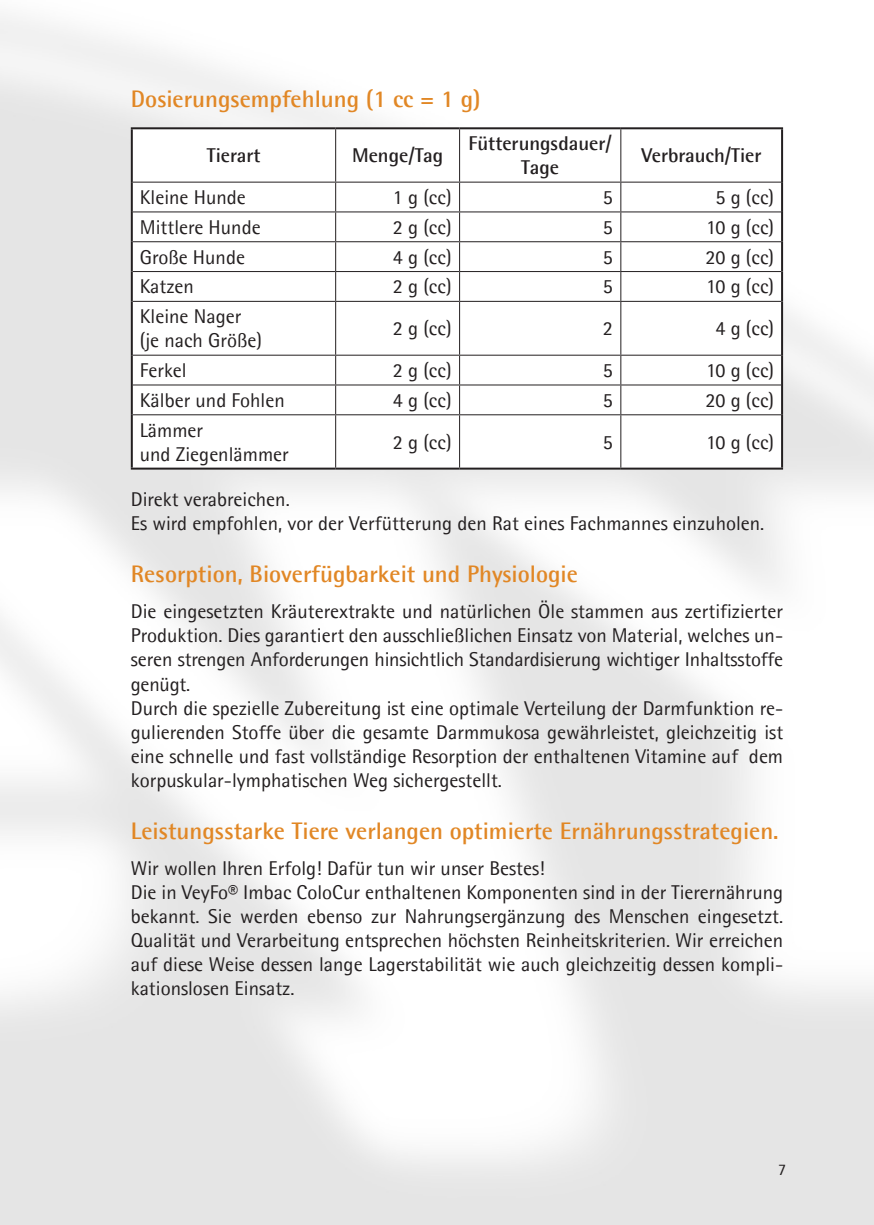
<style>
.page{position:relative;width:874px;height:1225px;background:#fff}
.page>*{position:absolute;margin:0;border:0;box-sizing:border-box;transform-origin:0 0}
.Überschriften{font:700 24px "Agfa Rotis Semisans";color:#e18725}
.Fließtext{font:20px/24px "Agfa Rotis Semisans";color:#231f20;text-align:justify}
.Fließtext-2{font:700 20px "Agfa Rotis Semisans";color:#231f20}
.t1{font:16px "Agfa Rotis Semisans";color:#231f20}
</style>
<div class="page">
<img style="left:0;top:16px;width:873px;height:1209px">
<svg style="left:133px;top:129px;width:647px;height:338px"></svg>
<hr style="left:131px;top:127px;width:204px;height:2px;background:#231f20">
<hr style="left:131px;top:129px;width:2px;height:53px;background:#231f20">
<hr style="left:335px;top:127px;width:124px;height:2px;background:#231f20">
<hr style="left:459px;top:127px;width:161px;height:2px;background:#231f20">
<hr style="left:620px;top:127px;width:162px;height:2px;background:#231f20">
<hr style="left:780px;top:129px;width:2px;height:53px;background:#231f20">
<hr style="left:131px;top:182px;width:2px;height:30px;background:#231f20">
<hr style="left:780px;top:182px;width:2px;height:30px;background:#231f20">
<hr style="left:131px;top:212px;width:2px;height:30px;background:#231f20">
<hr style="left:780px;top:212px;width:2px;height:30px;background:#231f20">
<hr style="left:131px;top:242px;width:2px;height:29px;background:#231f20">
<hr style="left:780px;top:242px;width:2px;height:29px;background:#231f20">
<hr style="left:131px;top:271px;width:2px;height:30px;background:#231f20">
<hr style="left:780px;top:271px;width:2px;height:30px;background:#231f20">
<hr style="left:131px;top:301px;width:2px;height:54px;background:#231f20">
<hr style="left:780px;top:301px;width:2px;height:54px;background:#231f20">
<hr style="left:131px;top:355px;width:2px;height:30px;background:#231f20">
<hr style="left:780px;top:355px;width:2px;height:30px;background:#231f20">
<hr style="left:131px;top:385px;width:2px;height:30px;background:#231f20">
<hr style="left:780px;top:385px;width:2px;height:30px;background:#231f20">
<hr style="left:131px;top:415px;width:2px;height:52px;background:#231f20">
<hr style="left:780px;top:415px;width:2px;height:52px;background:#231f20">
<hr style="left:131px;top:467px;width:204px;height:2px;background:#231f20">
<hr style="left:335px;top:467px;width:124px;height:2px;background:#231f20">
<hr style="left:459px;top:467px;width:161px;height:2px;background:#231f20">
<hr style="left:620px;top:467px;width:162px;height:2px;background:#231f20">
<hr style="left:335px;top:129px;width:1px;height:53px;background:#231f20">
<hr style="left:459px;top:129px;width:1px;height:53px;background:#231f20">
<hr style="left:620px;top:129px;width:1px;height:53px;background:#231f20">
<hr style="left:133px;top:182px;width:202px;height:1px;background:#231f20">
<hr style="left:335px;top:182px;width:124px;height:1px;background:#231f20">
<hr style="left:459px;top:182px;width:161px;height:1px;background:#231f20">
<hr style="left:620px;top:182px;width:160px;height:1px;background:#231f20">
<hr style="left:133px;top:211px;width:202px;height:1px;background:#231f20">
<hr style="left:335px;top:211px;width:124px;height:1px;background:#231f20">
<hr style="left:459px;top:211px;width:161px;height:1px;background:#231f20">
<hr style="left:620px;top:211px;width:160px;height:1px;background:#231f20">
<hr style="left:133px;top:241px;width:202px;height:1px;background:#231f20">
<hr style="left:335px;top:241px;width:124px;height:1px;background:#231f20">
<hr style="left:459px;top:241px;width:161px;height:1px;background:#231f20">
<hr style="left:620px;top:241px;width:160px;height:1px;background:#231f20">
<hr style="left:133px;top:271px;width:202px;height:1px;background:#231f20">
<hr style="left:335px;top:271px;width:124px;height:1px;background:#231f20">
<svg style="left:335px;top:183px;width:1px;height:118px"></svg>
<hr style="left:459px;top:271px;width:161px;height:1px;background:#231f20">
<svg style="left:459px;top:183px;width:1px;height:118px"></svg>
<hr style="left:620px;top:271px;width:160px;height:1px;background:#231f20">
<svg style="left:620px;top:183px;width:1px;height:118px"></svg>
<hr style="left:133px;top:301px;width:202px;height:1px;background:#231f20">
<hr style="left:335px;top:301px;width:124px;height:1px;background:#231f20">
<hr style="left:335px;top:302px;width:1px;height:53px;background:#231f20">
<hr style="left:459px;top:301px;width:161px;height:1px;background:#231f20">
<hr style="left:459px;top:302px;width:1px;height:53px;background:#231f20">
<hr style="left:620px;top:301px;width:160px;height:1px;background:#231f20">
<hr style="left:620px;top:302px;width:1px;height:53px;background:#231f20">
<hr style="left:133px;top:355px;width:202px;height:1px;background:#231f20">
<hr style="left:335px;top:355px;width:124px;height:1px;background:#231f20">
<hr style="left:459px;top:355px;width:161px;height:1px;background:#231f20">
<hr style="left:620px;top:355px;width:160px;height:1px;background:#231f20">
<hr style="left:133px;top:384px;width:202px;height:1px;background:#231f20">
<hr style="left:335px;top:384px;width:124px;height:1px;background:#231f20">
<svg style="left:335px;top:356px;width:1px;height:58px"></svg>
<hr style="left:459px;top:384px;width:161px;height:1px;background:#231f20">
<svg style="left:459px;top:356px;width:1px;height:58px"></svg>
<hr style="left:620px;top:384px;width:160px;height:1px;background:#231f20">
<svg style="left:620px;top:356px;width:1px;height:58px"></svg>
<hr style="left:133px;top:414px;width:202px;height:1px;background:#231f20">
<hr style="left:335px;top:414px;width:124px;height:1px;background:#231f20">
<hr style="left:335px;top:415px;width:1px;height:52px;background:#231f20">
<hr style="left:459px;top:414px;width:161px;height:1px;background:#231f20">
<hr style="left:459px;top:415px;width:1px;height:52px;background:#231f20">
<hr style="left:620px;top:414px;width:160px;height:1px;background:#231f20">
<hr style="left:620px;top:415px;width:1px;height:52px;background:#231f20">
<p class="Überschriften" style="left:131px;top:84px;width:351px">Dosierungsempfehlung (1 cc = 1 g)</p>
<p class="Fließtext-2" style="left:207px;top:143px;width:55px">Tierart</p>
<p class="Fließtext-2" style="left:352px;top:143px;width:93px">Menge/Tag</p>
<p class="Fließtext-2" style="left:468px;top:131px;width:145px">Fütterungsdauer/</p>
<p class="Fließtext-2" style="left:521px;top:155px;width:39px">Tage</p>
<p class="Fließtext-2" style="left:641px;top:143px;width:122px">Verbrauch/Tier</p>
<p class="Fließtext" style="left:140px;top:185px;width:107px">Kleine Hunde</p>
<p class="Fließtext" style="left:393px;top:185px;width:60px">1 g (cc)</p>
<p class="Fließtext" style="left:602px;top:185px;width:12px">5</p>
<p class="Fließtext" style="left:715px;top:185px;width:60px">5 g (cc)</p>
<p class="Fließtext" style="left:140px;top:215px;width:122px">Mittlere Hunde</p>
<p class="Fließtext" style="left:393px;top:215px;width:60px">2 g (cc)</p>
<p class="Fließtext" style="left:602px;top:215px;width:12px">5</p>
<p class="Fließtext" style="left:705px;top:215px;width:69px">10 g (cc)</p>
<p class="Fließtext" style="left:140px;top:245px;width:107px">Große Hunde</p>
<p class="Fließtext" style="left:393px;top:245px;width:60px">4 g (cc)</p>
<p class="Fließtext" style="left:602px;top:245px;width:12px">5</p>
<p class="Fließtext" style="left:705px;top:245px;width:70px">20 g (cc)</p>
<p class="Fließtext" style="left:140px;top:274px;width:56px">Katzen</p>
<p class="Fließtext" style="left:393px;top:274px;width:60px">2 g (cc)</p>
<p class="Fließtext" style="left:602px;top:274px;width:12px">5</p>
<p class="Fließtext" style="left:705px;top:274px;width:69px">10 g (cc)</p>
<p class="Fließtext" style="left:140px;top:304px;width:103px">Kleine Nager</p>
<p class="Fließtext" style="left:140px;top:328px;width:124px">(je nach Größe)</p>
<p class="Fließtext" style="left:393px;top:316px;width:60px">2 g (cc)</p>
<p class="Fließtext" style="left:602px;top:316px;width:12px">2</p>
<p class="Fließtext" style="left:715px;top:316px;width:60px">4 g (cc)</p>
<p class="Fließtext" style="left:140px;top:358px;width:48px">Ferkel</p>
<p class="Fließtext" style="left:393px;top:358px;width:60px">2 g (cc)</p>
<p class="Fließtext" style="left:602px;top:358px;width:12px">5</p>
<p class="Fließtext" style="left:705px;top:358px;width:69px">10 g (cc)</p>
<p class="Fließtext" style="left:140px;top:388px;width:146px">Kälber und Fohlen</p>
<p class="Fließtext" style="left:393px;top:388px;width:60px">4 g (cc)</p>
<p class="Fließtext" style="left:602px;top:388px;width:12px">5</p>
<p class="Fließtext" style="left:705px;top:388px;width:70px">20 g (cc)</p>
<p class="Fließtext" style="left:140px;top:418px;width:65px">Lämmer</p>
<p class="Fließtext" style="left:140px;top:442px;width:150px">und Ziegenlämmer</p>
<p class="Fließtext" style="left:393px;top:430px;width:60px">2 g (cc)</p>
<p class="Fließtext" style="left:602px;top:430px;width:12px">5</p>
<p class="Fließtext" style="left:705px;top:430px;width:69px">10 g (cc)</p>
<p class="Fließtext" style="left:131px;top:487px;width:160px">Direkt verabreichen.</p>
<p class="Fließtext" style="left:131px;top:511px;width:634px">Es wird empfohlen, vor der Verfütterung den Rat eines Fachmannes einzuholen.</p>
<p class="Überschriften" style="left:131px;top:559px;width:448px">Resorption, Bioverfügbarkeit und Physiologie</p>
<p class="Fließtext" style="left:131px;top:599px;width:653px">Die eingesetzten Kräuterextrakte und natürlichen Öle stammen aus zertifizierter Produktion. Dies garantiert den ausschließlichen Einsatz von Material, welches un&shy;seren strengen Anforderungen hinsichtlich Standardisierung wichtiger Inhaltsstoffe genügt.</p>
<p class="Fließtext" style="left:131px;top:695px;width:653px">Durch die spezielle Zubereitung ist eine optimale Verteilung der Darmfunktion re&shy;gulierenden Stoffe über die gesamte Darmmukosa gewährleistet, gleichzeitig ist eine schnelle und fast vollständige Resorption der enthaltenen Vitamine auf dem korpuskular-lymphatischen Weg sichergestellt.</p>
<p class="Überschriften" style="left:131px;top:816px;width:649px">Leistungsstarke Tiere verlangen optimierte Ernährungsstrategien.</p>
<p class="Fließtext" style="left:131px;top:856px;width:415px">Wir wollen Ihren Erfolg! Dafür tun wir unser Bestes!</p>
<p class="Fließtext" style="left:131px;top:880px;width:653px">Die in VeyFo® Imbac ColoCur enthaltenen Komponenten sind in der Tierernährung bekannt. Sie werden ebenso zur Nahrungsergänzung des Menschen eingesetzt.<br>Qualität und Verarbeitung entsprechen höchsten Reinheitskriterien. Wir erreichen auf diese Weise dessen lange Lagerstabilität wie auch gleichzeitig dessen kompli&shy;kationslosen Einsatz.</p>
<p class="t1" style="left:777px;top:1159px;width:10px">7</p>
</div>
